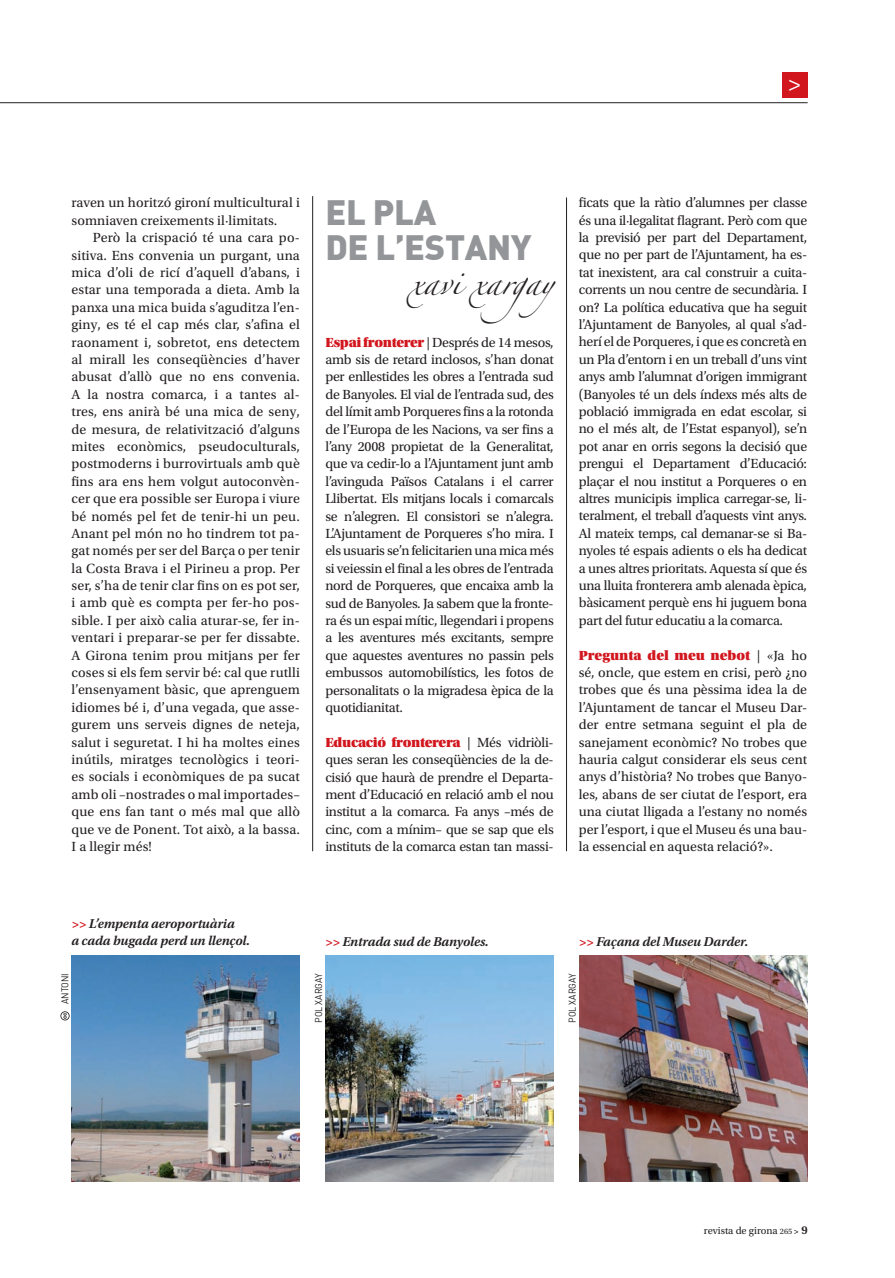
<style>
.page{position:relative;width:895px;height:1278px;background:#fff}
.page>*{position:absolute;margin:0;border:0;box-sizing:border-box;transform-origin:0 0}
.t1{font:34.5px/34.8px "DIN Black Alternate";letter-spacing:-.01em;color:#939598}
.t2{font:24px "Utopia Std";color:#fff}
.t3{font:22.5px "Zapfino";letter-spacing:-.01em;color:#231f20}
.t4{font:13.95px/17.4px "Utopia Std";letter-spacing:-.01em;color:#231f20;text-align:justify}
.t5{font:13.95px "Utopia Std Black Headline";letter-spacing:-.015em;color:#d2161e}
.t6{font:italic 600 13.5px/17.4px "Utopia Std";letter-spacing:-.01em;color:#231f20}
.t7{font:10.5px "Utopia Std";color:#231f20}
.t8{font:9.75px "DIN";color:#231f20;scale:.9 1}
.s1{font-family:"Utopia Std Black Headline";color:#d2161e}
.s2{font-family:"Utopia Std";color:#231f20}
.s3{color:#d2161e}
.s4{font-size:8.25px}
.s5{font-weight:600;font-size:9px}
.s6{font-weight:600;font-size:12px}
</style>
<div class="page">
<hr style="left:0;top:102px;width:807px;height:1px;background:#231f20">
<div style="left:782px;top:72px;width:25px;height:26px;background:#d2161e"></div>
<hr style="left:312px;top:196px;width:1px;height:655px;background:#231f20">
<hr style="left:566px;top:198px;width:1px;height:653px;background:#231f20">
<img style="left:71px;top:956px;width:228px;height:226px">
<img style="left:325px;top:956px;width:228px;height:226px">
<img style="left:579px;top:956px;width:228px;height:226px">
<svg style="left:60px;top:1011px;width:10px;height:9px"></svg>
<h2 class="t2" style="left:788px;top:70px;width:14px">&gt;</h2>
<p class="t4" style="left:72px;top:194px;width:230px">raven un horitzó gironí multicultural i somniaven creixements il·limitats.</p>
<p class="t4" style="left:72px;top:229px;width:230px;text-indent:21px">Però la crispació té una cara po&shy;sitiva. Ens convenia un purgant, una mica d’oli de ricí d’aquell d’abans, i estar una temporada a dieta. Amb la panxa una mica buida s’aguditza l’en&shy;giny, es té el cap més clar, s’afina el raonament i, sobretot, ens detectem al mirall les conseqüències d’haver abusat d’allò que no ens convenia.<br>A la nostra comarca, i a tantes al&shy;tres, ens anirà bé una mica de seny, de mesura, de relativització d’alguns mites econòmics, pseudoculturals, postmoderns i burrovirtuals amb què fins ara ens hem volgut autoconvèn&shy;cer que era possible ser Europa i viure bé només pel fet de tenir-hi un peu.<br>Anant pel món no ho tindrem tot pa&shy;gat només per ser del Barça o per tenir la Costa Brava i el Pirineu a prop. Per ser, s’ha de tenir clar fins on es pot ser, i amb què es compta per fer-ho pos&shy;sible. I per això calia aturar-se, fer in&shy;ventari i preparar-se per fer dissabte.<br>A Girona tenim prou mitjans per fer coses si els fem servir bé: cal que rutlli l’ensenyament bàsic, que aprenguem idiomes bé i, d’una vegada, que asse&shy;gurem uns serveis dignes de neteja, salut i seguretat. I hi ha moltes eines inútils, miratges tecnològics i teori&shy;es socials i econòmiques de pa sucat amb oli –nostrades o mal importades– que ens fan tant o més mal que allò que ve de Ponent. Tot això, a la bassa.<br>I a llegir més!</p>
<h1 class="t1" style="left:325px;top:193px;width:208px">EL PLA<br>DE L’ESTANY</h1>
<h3 class="t3" style="left:409px;top:273px;width:169px">XAVI XARGAY</h3>
<p class="t4" style="left:325px;top:334px;width:230px"><span class="s1">Espai fronterer</span> | Després de 14 mesos, amb sis de retard inclosos, s’han donat per enllestides les obres a l’entrada sud de Banyoles. El vial de l’entrada sud, des del límit amb Porqueres fins a la rotonda de l’Europa de les Nacions, va ser fins a l’any 2008 propietat de la Generalitat, que va cedir-lo a l’Ajuntament junt amb l’avinguda Països Catalans i el carrer Llibertat. Els mitjans locals i comarcals se n’alegren. El consistori se n’alegra.<br>L’Ajuntament de Porqueres s’ho mira. I els usuaris se’n felicitarien una mica més si veiessin el final a les obres de l’entrada nord de Porqueres, que encaixa amb la sud de Banyoles. Ja sabem que la fronte&shy;ra és un espai mític, llegendari i propens a les aventures més excitants, sempre que aquestes aventures no passin pels embussos automobilístics, les fotos de personalitats o la migradesa èpica de la quotidianitat.</p>
<p class="t5" style="left:325px;top:735px;width:230px">Educació fronterera <span class="s2">| Més vidriòli-</span></p>
<p class="t4" style="left:325px;top:751px;width:230px">ques seran les conseqüències de la de&shy;cisió que haurà de prendre el Departa&shy;ment d’Educació en relació amb el nou institut a la comarca. Fa anys –més de cinc, com a mínim– que se sap que els instituts de la comarca estan tan massi-</p>
<p class="t4" style="left:578px;top:194px;width:230px">ficats que la ràtio d’alumnes per classe és una il·legalitat flagrant. Però com que la previsió per part del Departament, que no per part de l’Ajuntament, ha es&shy;tat inexistent, ara cal construir a cuita&shy;corrents un nou centre de secundària. I on? La política educativa que ha seguit l’Ajuntament de Banyoles, al qual s’ad&shy;herí el de Porqueres, i que es concretà en un Pla d’entorn i en un treball d’uns vint anys amb l’alumnat d’origen immigrant (Banyoles té un dels índexs més alts de població immigrada en edat escolar, si no el més alt, de l’Estat espanyol), se’n pot anar en orris segons la decisió que prengui el Departament d’Educació: plaçar el nou institut a Porqueres o en altres municipis implica carregar-se, li&shy;teralment, el treball d’aquests vint anys.<br>Al mateix temps, cal demanar-se si Ba&shy;nyoles té espais adients o els ha dedicat a unes altres prioritats. Aquesta sí que és una lluita fronterera amb alenada èpica, bàsicament perquè ens hi juguem bona part del futur educatiu a la comarca.</p>
<p class="t5" style="left:578px;top:648px;width:230px">Pregunta del meu nebot <span class="s2">| «Ja ho</span></p>
<p class="t4" style="left:578px;top:664px;width:230px">sé, oncle, que estem en crisi, però ¿no trobes que és una pèssima idea la de l’Ajuntament de tancar el Museu Dar&shy;der entre setmana seguint el pla de sanejament econòmic? No trobes que hauria calgut considerar els seus cent anys d’història? No trobes que Banyo&shy;les, abans de ser ciutat de l’esport, era una ciutat lligada a l’estany no només per l’esport, i que el Museu és una bau&shy;la essencial en aquesta relació?».</p>
<p class="t6" style="left:71px;top:915px;width:180px"><span class="s3">&gt;&gt;</span> L’empenta aeroportuària<br>a cada bugada perd un llençol.</p>
<p class="t8" style="left:59px;top:1004px;width:36px;rotate:-90deg">ANTONI</p>
<p class="t6" style="left:325px;top:933px;width:165px"><span class="s3">&gt;&gt;</span> Entrada sud de Banyoles.</p>
<p class="t6" style="left:578px;top:933px;width:171px"><span class="s3">&gt;&gt;</span> Façana del Museu Darder.</p>
<p class="t8" style="left:312px;top:1023px;width:57px;rotate:-90deg">POL XARGAY</p>
<p class="t8" style="left:566px;top:1023px;width:57px;rotate:-90deg">POL XARGAY</p>
<p class="t7" style="left:704px;top:1225px;width:105px">revista de girona <span class="s4">265</span> <span class="s5">&gt;</span> <span class="s6">9</span></p>
</div>
